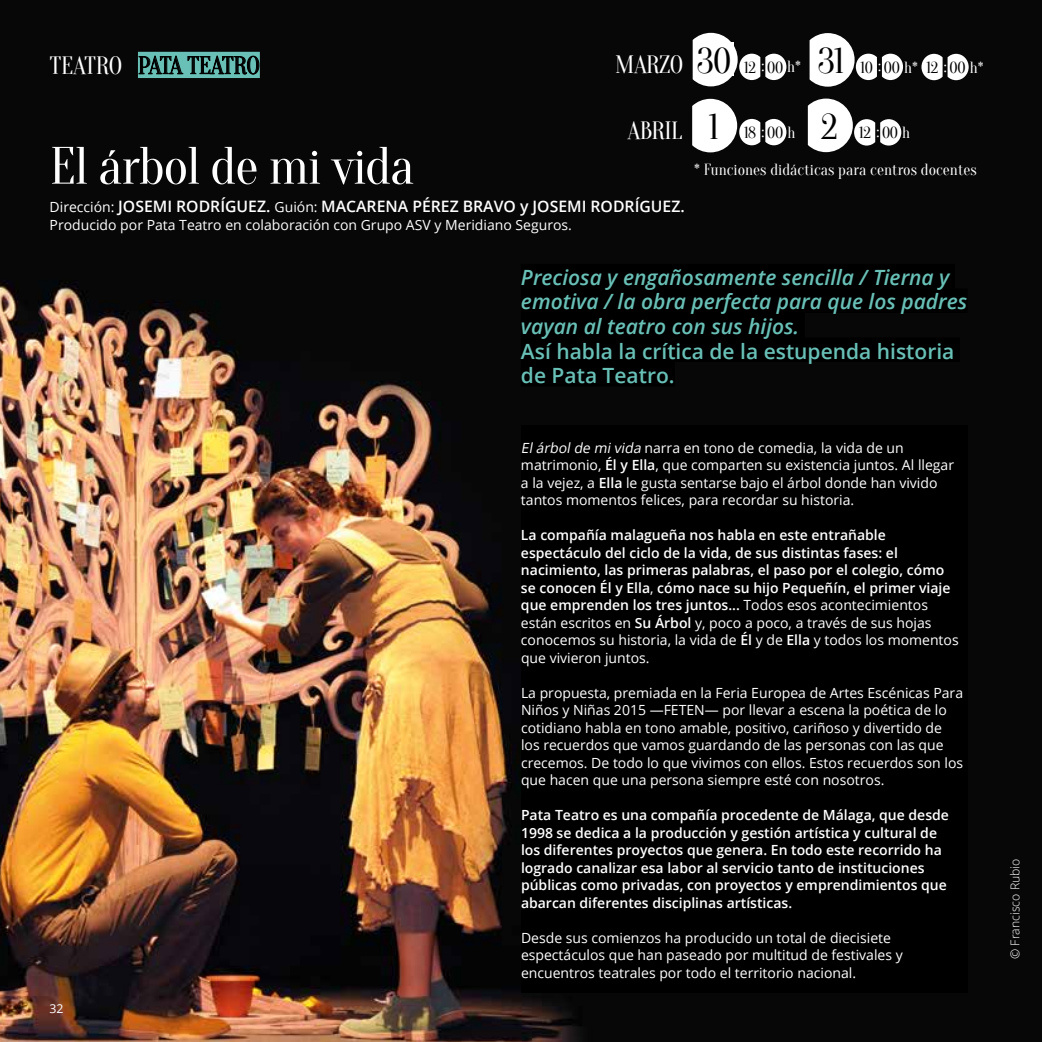
<style>
.page{position:relative;width:1042px;height:1042px;background:#fff}
.page>*{position:absolute;margin:0;border:0;box-sizing:border-box;transform-origin:0 0}
.t1{font:52.5px "Oranienbaum";letter-spacing:-.025em;color:#fff}
.t2{font:35px "Oranienbaum";color:#000}
.t3{font:24.5px "Oranienbaum";letter-spacing:-.02em;color:#000}
.t4{font:24.5px "Oranienbaum";letter-spacing:-.02em;color:#fff}
.t5{font:italic 600 21px/24.5px "Open Sans";color:#68c0b6}
.t6{font:600 21px/24.5px "Open Sans";color:#68c0b6}
.t7{font:600 15.75px "Open Sans";color:#fff}
.t8{font:15.75px "Oranienbaum";color:#fff}
.t9{font:15.75px "Oranienbaum";letter-spacing:-.02em;color:#000}
.t10{font:14px/17.5px "Open Sans";color:#fff}
.t11{font:600 14px/17.5px "Open Sans";color:#fff}
.t12{font:300 12.25px "Open Sans";color:#fff}
.t13{font:12.25px "Open Sans";color:#fff}
.s1{color:#fff}
.s2{font-size:35px;color:#000}
.s3{font-weight:400;font-size:14px}
.s4{font-style:italic}
.s5{font-weight:600}
.s6{font-weight:400}
</style>
<div class="page">
<img style="left:0;top:0;width:1042px;height:1042px">
<div style="left:138px;top:52px;width:122px;height:26px;background:#68c0b6"></div>
<svg style="left:139px;top:56px;width:120px;height:26px"></svg>
<div style="left:521px;top:264px;width:434px;height:24px;background:#000"></div>
<div style="left:521px;top:288px;width:446px;height:25px;background:#000"></div>
<div style="left:521px;top:313px;width:284px;height:24px;background:#000"></div>
<div style="left:521px;top:337px;width:439px;height:25px;background:#000"></div>
<div style="left:521px;top:362px;width:154px;height:24px;background:#000"></div>
<div style="left:521px;top:425px;width:446px;height:567px;background:#000"></div>
<svg style="left:809px;top:33px;width:94px;height:54px"></svg>
<svg style="left:921px;top:54px;width:47px;height:26px"></svg>
<svg style="left:693px;top:33px;width:93px;height:53px"></svg>
<div style="left:694px;top:42px;width:40px;height:34px;background:#fff"></div>
<svg style="left:808px;top:99px;width:93px;height:53px"></svg>
<svg style="left:692px;top:99px;width:94px;height:53px"></svg>
<h3 class="t3" style="left:50px;top:52px;width:212px"><span class="s1">TEATRO</span> PATA TEATRO</h3>
<h3 class="t4" style="left:615px;top:51px;width:118px">MARZO <span class="s2">30</span></h3>
<p class="t9" style="left:744px;top:59px;width:58px">12 <span class="s1">:</span> 00 <span class="s1">h*</span></p>
<h3 class="t4" style="left:627px;top:117px;width:93px">ABRIL <span class="s2">1</span></h3>
<p class="t9" style="left:744px;top:124px;width:53px">18 <span class="s1">:</span>00<span class="s1">h</span></p>
<h2 class="t2" style="left:818px;top:42px;width:28px">31</h2>
<h2 class="t2" style="left:821px;top:107px;width:18px">2</h2>
<p class="t9" style="left:860px;top:59px;width:59px">10 <span class="s1">:</span>00 <span class="s1">h*</span></p>
<p class="t9" style="left:926px;top:59px;width:59px">12 <span class="s1">:</span>00 <span class="s1">h*</span></p>
<p class="t9" style="left:859px;top:124px;width:53px">12 <span class="s1">:</span>00<span class="s1">h</span></p>
<h1 class="t1" style="left:50px;top:137px;width:366px">El árbol de mi vida</h1>
<p class="t7" style="left:50px;top:195px;width:637px"><span class="s3">Dirección:</span> JOSEMI RODRÍGUEZ. <span class="s3">Guión:</span> MACARENA PÉREZ BRAVO y JOSEMI RODRÍGUEZ.</p>
<p class="t10" style="left:50px;top:215px;width:524px">Producido por Pata Teatro en colaboración con Grupo ASV y Meridiano Seguros.</p>
<h3 class="t5" style="left:521px;top:265px;width:448px">Preciosa y engañosamente sencilla / Tierna y emotiva / la obra perfecta para que los padres vayan al teatro con sus hijos.</h3>
<h3 class="t6" style="left:521px;top:338px;width:435px">Así habla la crítica de la estupenda historia de Pata Teatro.</h3>
<p class="t8" style="left:694px;top:161px;width:284px">* Funciones didácticas para centros docentes</p>
<p class="t13" style="left:50px;top:1000px;width:16px">32</p>
<p class="t10" style="left:521px;top:438px;width:435px"><span class="s4">Elárbolde mivida</span> narra en tono de comedia, la vida de un matrimonio, <span class="s5">Él y Ella</span>, que comparten su existencia juntos. Al llegar a la vejez, a <span class="s5">Ella</span> le gusta sentarse bajo el árbol donde han vivido tantos momentos felices, para recordar su historia.</p>
<p class="t11" style="left:521px;top:526px;width:439px">La compañía malagueña nos habla en este entrañable espectáculo del ciclo de la vida, de sus distintas fases: el nacimiento, las primeras palabras, el paso por el colegio, cómo se conocen Él y Ella<span class="s6">,</span> cómo nace su hijo Pequeñín, el primer viaje que emprenden los tres juntos... <span class="s6">Todos esos acontecimientos están escritos en</span> Su Árbol <span class="s6">y, poco a poco, a través de sus hojas conocemos su historia, la vida de</span> Él <span class="s6">y de</span> Ella <span class="s6">y todos los momentos que vivieron juntos.</span></p>
<p class="t10" style="left:521px;top:683px;width:444px">La propuesta, premiada en la Feria Europea de Artes Escénicas Para Niños y Niñas 2015 —FETEN— por llevar a escena la poética de lo cotidiano habla en tono amable, positivo, cariñoso y divertido de los recuerdos que vamos guardando de las personas con las que crecemos. De todo lo que vivimos con ellos. Estos recuerdos son los que hacen que una persona siempre esté con nosotros.</p>
<p class="t11" style="left:521px;top:806px;width:429px">Pata Teatro es una compañía procedente de Málaga, que desde 1998 se dedica a la producción y gestión artística y cultural de los diferentes proyectos que genera. En todo este recorrido ha logrado canalizar esa labor al servicio tanto de instituciones públicas como privadas, con proyectos y emprendimientos que abarcan diferentes disciplinas artísticas.</p>
<p class="t10" style="left:521px;top:928px;width:383px">Desde sus comienzos ha producido un total de diecisiete espectáculos que han paseado por multitud de festivales y encuentros teatrales por todo el territorio nacional.</p>
<p class="t12" style="left:1007px;top:959px;width:102px;rotate:-90deg">© Francisco Rubio</p>
</div>
